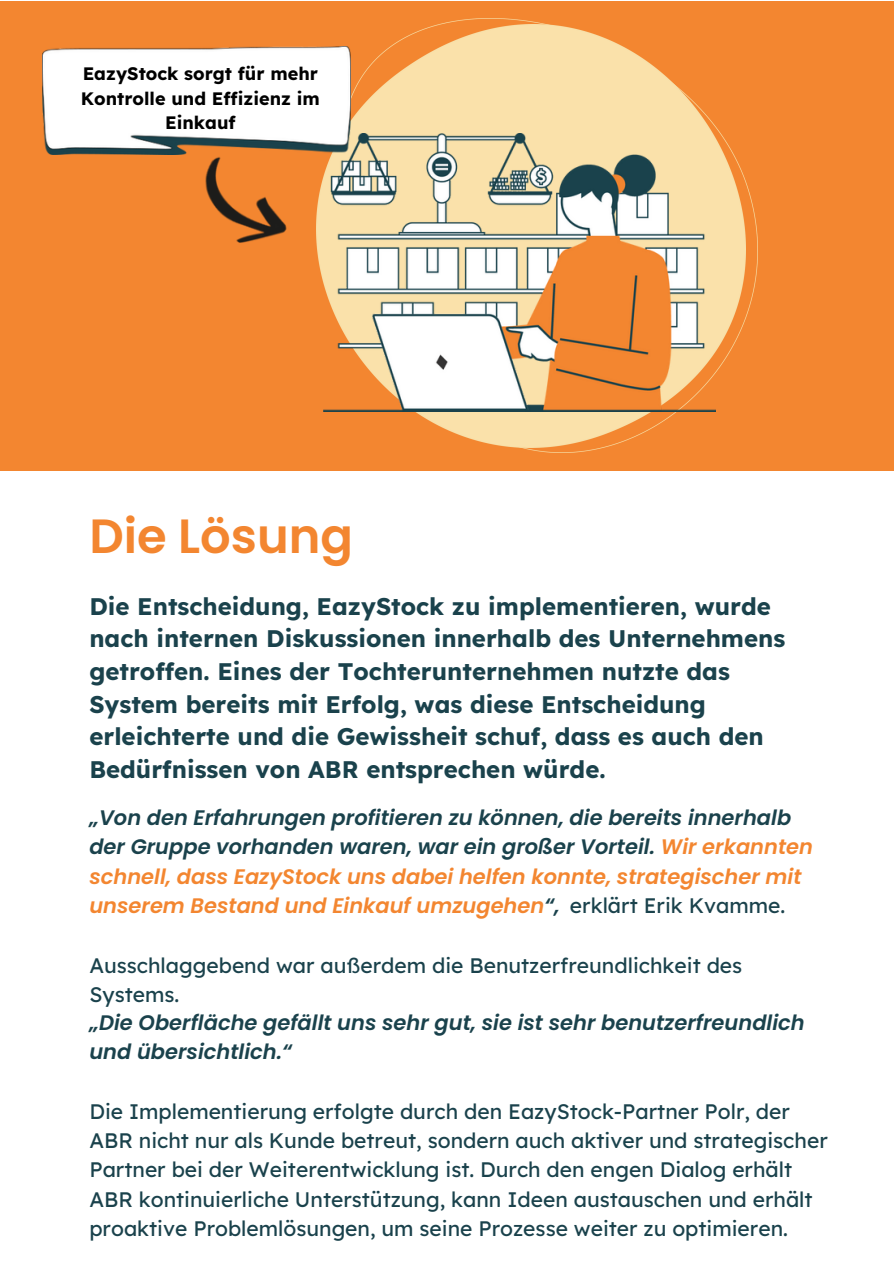
<style>
.page{position:relative;width:894px;height:1264px;background:#fff}
.page>*{position:absolute;margin:0;border:0;box-sizing:border-box;transform-origin:0 0}
.t1{font:600 48px "Poppins";color:#f38630}
.t2{font:700 24px/32.7px "Lexend";color:#1a424c}
.t3{font:italic 600 21px/29.2px "Poppins";color:#1a424c}
.t4{font:21px/29.2px "Lexend";color:#1a424c}
.t5{font:700 18px/24.8px "Lexend";color:#000;text-align:center}
.s1{color:#f38630}
.s2{font-family:"Lexend";font-weight:400;font-style:normal}
</style>
<div class="page">
<div style="left:0;top:1px;width:893px;height:469px;background:#f38630"></div>
<img style="left:316px;top:24px;width:428px;height:423px">
<img style="left:323px;top:133px;width:392px;height:278px">
<img style="left:43px;top:47px;width:307px;height:108px">
<img style="left:205px;top:157px;width:82px;height:86px">
<p class="t5" style="left:81px;top:61px;width:240px">EazyStock sorgt für mehr<br>Kontrolle und Effizienz im<br>Einkauf</p>
<p class="t1" style="left:89px;top:503px;width:265px">Die Lösung</p>
<p class="t2" style="left:89px;top:589px;width:697px">Die Entscheidung, EazyStock zu implementieren, wurde nach internen Diskussionen innerhalb des Unternehmens getroffen. Eines der Tochterunternehmen nutzte das System bereits mit Erfolg, was diese Entscheidung erleichterte und die Gewissheit schuf, dass es auch den Bedürfnissen von ABR entsprechen würde.</p>
<p class="t3" style="left:89px;top:803px;width:725px">„Von den Erfahrungen profitieren zu können, die bereits innerhalb der Gruppe vorhanden waren, war ein großer Vorteil. <span class="s1">Wir erkannten schnell, dass EazyStock uns dabei helfen konnte, strategischer mit unserem Bestand und Einkauf umzugehen</span>“,</p>
<p class="t3" style="left:89px;top:950px;width:716px;line-height:28.8px"><span class="s2">Ausschlaggebend war außerdem die Benutzerfreundlichkeit des Systems.<br></span>„Die Oberfläche gefällt uns sehr gut, sie ist sehr benutzerfreundlich und übersichtlich.“</p>
<h1 class="t4" style="left:570px;top:890px;width:217px">erklärt Erik Kvamme.</h1>
<p class="t4" style="left:89px;top:1096px;width:739px">Die Implementierung erfolgte durch den EazyStock-Partner Polr, der ABR nicht nur als Kunde betreut, sondern auch aktiver und strategischer Partner bei der Weiterentwicklung ist. Durch den engen Dialog erhält ABR kontinuierliche Unterstützung, kann Ideen austauschen und erhält proaktive Problemlösungen, um seine Prozesse weiter zu optimieren.</p>
</div>
